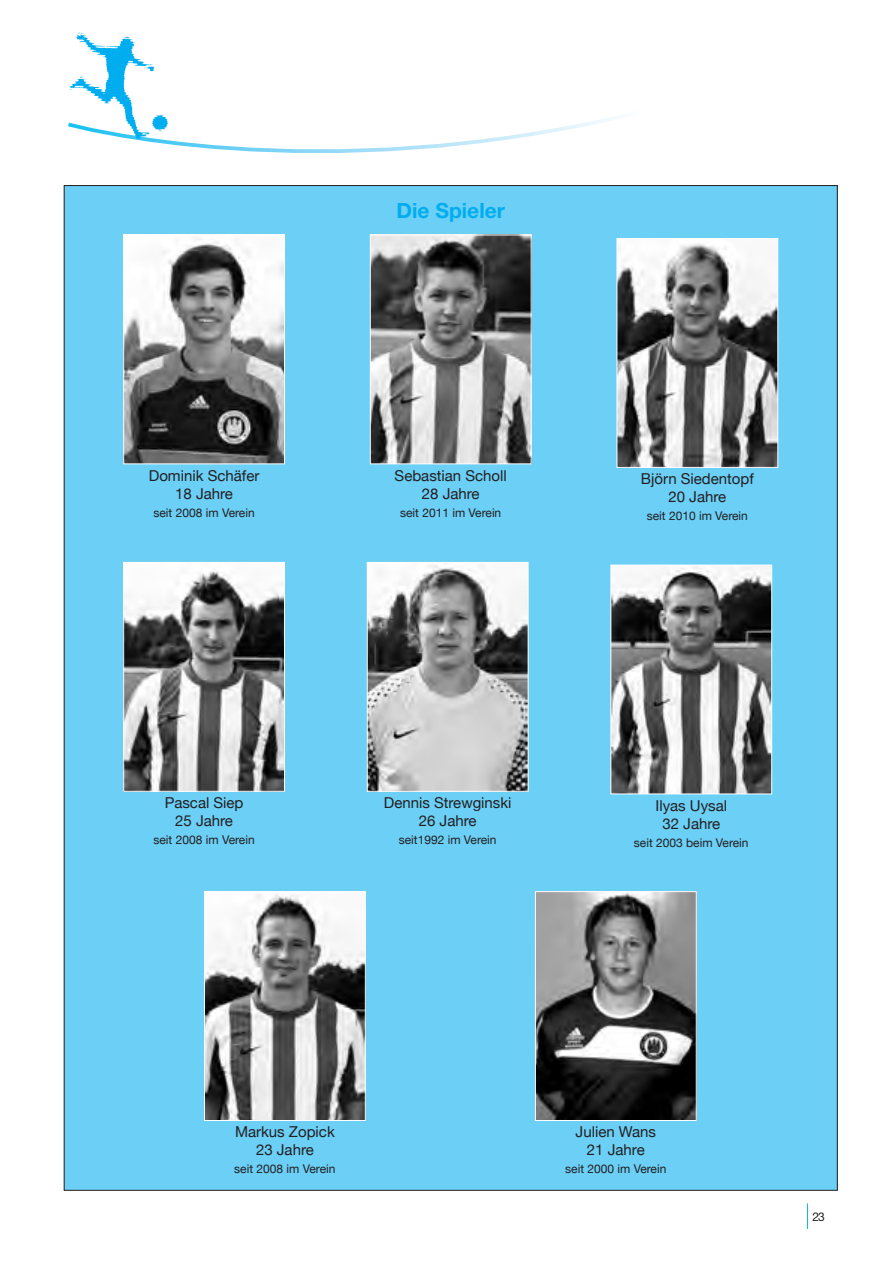
<style>
.page{position:relative;width:893px;height:1263px;background:#fff}
.page>*{position:absolute;margin:0;border:0;box-sizing:border-box;transform-origin:0 0}
.t1{font:700 21px "Helvetica Neue";color:#00aeef}
.t2{font:15px/18px "Helvetica Neue";color:#231f20;text-align:center}
.t3{font:12px "Helvetica Neue";color:#231f20}
.t4{font:12px "Helvetica Neue";color:#231f20}
</style>
<div class="page">
<svg style="left:152px;top:116px;width:467px;height:37px"></svg>
<svg style="left:807px;top:1203px;width:1px;height:26px"></svg>
<img style="left:68px;top:32px;width:105px;height:110px">
<div style="left:64px;top:186px;width:773px;height:1004px;background:#6bcff6"></div>
<img style="left:125px;top:564px;width:158px;height:226px">
<div style="left:123px;top:562px;width:162px;height:230px;border:1px solid #fff"></div>
<img style="left:619px;top:240px;width:157px;height:226px">
<div style="left:617px;top:238px;width:161px;height:230px;border:1px solid #fff"></div>
<img style="left:369px;top:564px;width:157px;height:226px">
<div style="left:367px;top:562px;width:161px;height:230px;border:1px solid #fff"></div>
<img style="left:372px;top:237px;width:157px;height:225px">
<div style="left:370px;top:235px;width:161px;height:229px;border:1px solid #fff"></div>
<img style="left:612px;top:567px;width:158px;height:225px">
<div style="left:610px;top:565px;width:162px;height:229px;border:1px solid #fff"></div>
<img style="left:206px;top:893px;width:158px;height:226px">
<div style="left:204px;top:891px;width:162px;height:230px;border:1px solid #fff"></div>
<img style="left:537px;top:893px;width:158px;height:226px">
<div style="left:535px;top:891px;width:162px;height:230px;border:1px solid #fff"></div>
<img style="left:125px;top:237px;width:158px;height:225px">
<div style="left:123px;top:235px;width:162px;height:229px;border:1px solid #fff"></div>
<p class="t2" style="left:149px;top:466px;width:112px">Dominik Schäfer<br>18 Jahre</p>
<p class="t3" style="left:154px;top:505px;width:103px">seit 2008 im Verein</p>
<p class="t2" style="left:165px;top:793px;width:80px">Pascal Siep<br>25 Jahre</p>
<p class="t3" style="left:154px;top:833px;width:103px">seit 2008 im Verein</p>
<h1 class="t1" style="left:396px;top:197px;width:110px">Die Spieler</h1>
<p class="t2" style="left:395px;top:466px;width:114px">Sebastian Scholl<br>28 Jahre</p>
<p class="t3" style="left:400px;top:505px;width:103px">seit 2011 im Verein</p>
<p class="t2" style="left:384px;top:793px;width:129px">Dennis Strewginski<br>26 Jahre</p>
<p class="t3" style="left:399px;top:833px;width:99px">seit1992 im Verein</p>
<p class="t2" style="left:641px;top:470px;width:115px">Björn Siedentopf<br>20 Jahre</p>
<p class="t3" style="left:647px;top:509px;width:103px">seit 2010 im Verein</p>
<p class="t2" style="left:655px;top:796px;width:73px">Ilyas Uysal<br>32 Jahre</p>
<p class="t3" style="left:634px;top:835px;width:116px">seit 2003 beim Verein</p>
<p class="t2" style="left:235px;top:1123px;width:101px">Markus Zopick<br>23 Jahre</p>
<p class="t3" style="left:234px;top:1162px;width:103px">seit 2008 im Verein</p>
<p class="t2" style="left:575px;top:1123px;width:82px">Julien Wans<br>21 Jahre</p>
<p class="t3" style="left:565px;top:1162px;width:103px">seit 2000 im Verein</p>
<p class="t4" style="left:812px;top:1209px;width:14px">23</p>
</div>
